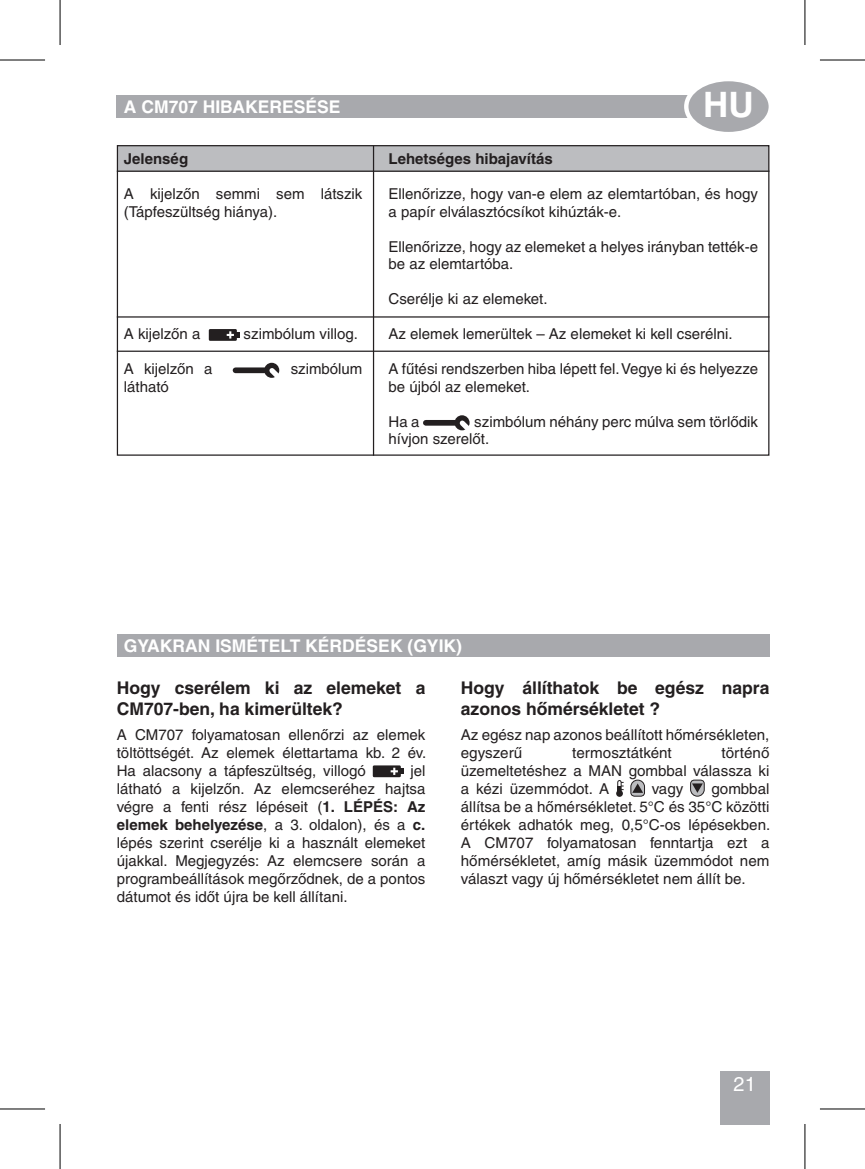
<style>
.page{position:relative;width:865px;height:1169px;background:#fff}
.page>*{position:absolute;margin:0;border:0;box-sizing:border-box;transform-origin:0 0}
.t1{font:700 35px "Helvetica LT Std";color:#fff}
.t2{font:20px "Helvetica LT Std";color:#fff}
.t3{font:700 17.5px/21px "Helvetica CE";color:#231f20}
.t4{font:700 17.5px "Helvetica CE";color:#fff}
.t5{font:15px/18px "Helvetica CE";color:#231f20}
.t6{font:700 15px "Helvetica CE";color:#231f20}
.s1{font-weight:700}
</style>
<div class="page">
<div style="left:719px;top:1072px;width:50px;height:53px;background:#a8a9ad"></div>
<div style="left:117px;top:95px;width:584px;height:23px;background:#a8a9ad"></div>
<div style="left:686px;top:79px;width:84px;height:55px;background:#a8a9ad;border-radius:50%"></div>
<div style="left:683px;top:77px;width:89px;height:59px;border:4px solid #fff;border-radius:50%"></div>
<div style="left:117px;top:146px;width:652px;height:25px;background:#bcbdc0"></div>
<hr style="left:117px;top:171px;width:652px;height:1px;background:#231f20">
<hr style="left:117px;top:316px;width:652px;height:2px;background:#231f20">
<hr style="left:373px;top:146px;width:1px;height:310px;background:#231f20">
<svg style="left:372px;top:765px;width:31px;height:12px"></svg>
<div style="left:117px;top:634px;width:652px;height:22px;background:#a8a9ad"></div>
<div style="left:616px;top:790px;width:6px;height:7px;background:#231f20;border-radius:50%"></div>
<svg style="left:616px;top:780px;width:7px;height:13px"></svg>
<svg style="left:630px;top:779px;width:14px;height:17px"></svg>
<svg style="left:690px;top:780px;width:14px;height:17px"></svg>
<svg style="left:209px;top:329px;width:30px;height:12px"></svg>
<div style="left:235px;top:367px;width:30px;height:6px;background:#231f20"></div>
<svg style="left:264px;top:363px;width:16px;height:15px"></svg>
<div style="left:425px;top:420px;width:31px;height:6px;background:#231f20"></div>
<svg style="left:454px;top:416px;width:16px;height:15px"></svg>
<hr style="left:117px;top:351px;width:652px;height:1px;background:#231f20">
<hr style="left:60px;top:0;width:1px;height:45px;background:#000">
<hr style="left:0;top:60px;width:45px;height:1px;background:#000">
<hr style="left:804px;top:0;width:1px;height:45px;background:#000">
<hr style="left:819px;top:60px;width:45px;height:1px;background:#000">
<hr style="left:60px;top:1124px;width:1px;height:45px;background:#000">
<hr style="left:0;top:1108px;width:45px;height:1px;background:#000">
<hr style="left:804px;top:1124px;width:1px;height:45px;background:#000">
<hr style="left:819px;top:1108px;width:45px;height:1px;background:#000">
<p class="t4" style="left:124px;top:97px;width:218px">A CM707 HIBAKERESÉSE</p>
<h1 class="t1" style="left:702px;top:84px;width:52px">HU</h1>
<p class="t6" style="left:124px;top:150px;width:66px">Jelenség</p>
<p class="t5" style="left:124px;top:185px;width:240px">A kijelzőn semmi sem látszik (Tápfeszültség hiánya).</p>
<p class="t5" style="left:124px;top:325px;width:78px">A kijelzőn a</p>
<p class="t5" style="left:243px;top:325px;width:116px">szimbólum villog.</p>
<p class="t5" style="left:124px;top:360px;width:90px">A kijelzőn a</p>
<p class="t5" style="left:290px;top:360px;width:73px">szimbólum</p>
<p class="t5" style="left:124px;top:378px;width:47px">látható</p>
<p class="t6" style="left:388px;top:150px;width:166px">Lehetséges hibajavítás</p>
<p class="t5" style="left:388px;top:185px;width:371px">Ellenőrizze, hogy van-e elem az elemtartóban, és hogy a papír elválasztócsíkot kihúzták-e.</p>
<p class="t5" style="left:388px;top:238px;width:371px">Ellenőrizze, hogy az elemeket a helyes irányban tették-e be az elemtartóba.</p>
<p class="t5" style="left:388px;top:290px;width:160px">Cserélje ki az elemeket.</p>
<p class="t5" style="left:388px;top:325px;width:345px">Az elemek lemerültek – Az elemeket ki kell cserélni.</p>
<p class="t5" style="left:388px;top:360px;width:371px">A fűtési rendszerben hiba lépett fel. Vegye ki és helyezze be újból az elemeket.</p>
<p class="t5" style="left:388px;top:413px;width:32px">Ha a</p>
<p class="t5" style="left:388px;top:413px;width:371px;text-indent:86px">szimbólum néhány perc múlva sem törlődik hívjon szerelőt.</p>
<p class="t4" style="left:124px;top:635px;width:339px">GYAKRAN ISMÉTELT KÉRDÉSEK (GYIK)</p>
<p class="t3" style="left:460px;top:677px;width:310px">Hogy állíthatok be egész napra azonos hőmérsékletet ?</p>
<p class="t5" style="left:460px;top:725px;width:310px">Az egész nap azonos beállított hőmérsékleten, egyszerű</p>
<p class="t3" style="left:117px;top:677px;width:310px">Hogy cserélem ki az elemeket a<br>CM707-ben, ha kimerültek?</p>
<p class="t5" style="left:117px;top:725px;width:311px;text-align:justify">A CM707 folyamatosan ellenőrzi az elemek töltöttségét. Az elemek élettartama kb. 2 év.<br>Ha alacsony a tápfeszültség, villogó</p>
<p class="t5" style="left:460px;top:743px;width:310px;text-align:justify;text-indent:260px">történő üzemeltetéshez a MAN gombbal válassza ki a kézi üzemmódot. A</p>
<p class="t5" style="left:572px;top:743px;width:101px">termosztátként</p>
<p class="t5" style="left:117px;top:761px;width:310px;text-align:justify;text-indent:293px">jel látható a kijelzőn. Az elemcseréhez hajtsa végre a fenti rész lépéseit (<span class="s1">1. LÉPÉS: Az elemek behelyezése</span>, a 3. oldalon), és a <span class="s1">c. </span>lépés szerint cserélje ki a használt elemeket újakkal. Megjegyzés: Az elemcsere során a programbeállítások megőrződnek, de a pontos dátumot és időt újra be kell állítani.</p>
<p class="t5" style="left:460px;top:779px;width:311px;text-align:justify;text-indent:250px">gombbal állítsa be a hőmérsékletet. 5°C és 35°C közötti értékek adhatók meg, 0,5°C-os lépésekben.<br>A CM707 folyamatosan fenntartja ezt a hőmérsékletet, amíg másik üzemmódot nem választ vagy új hőmérsékletet nem állít be.</p>
<p class="t5" style="left:651px;top:779px;width:33px">vagy</p>
<h2 class="t2" style="left:733px;top:1072px;width:24px">21</h2>
</div>
